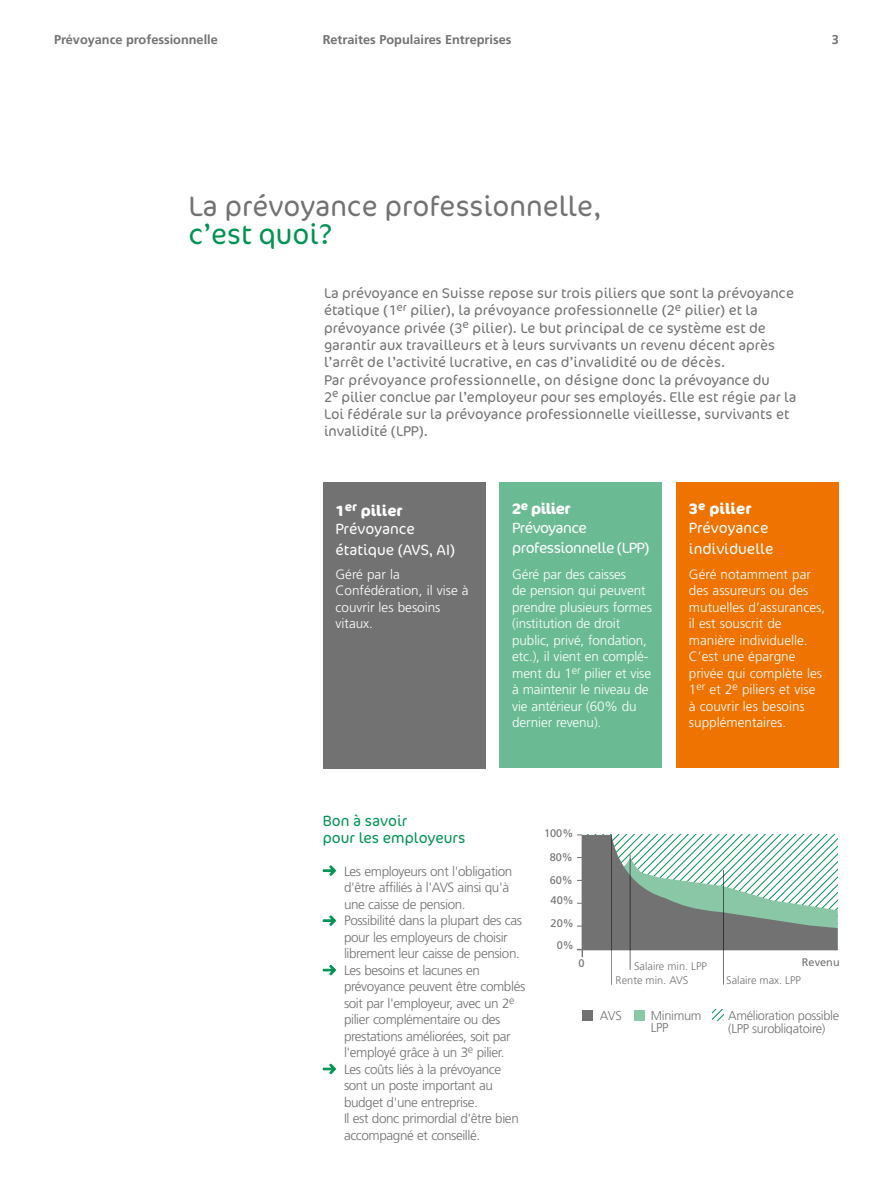
<style>
.page{position:relative;width:893px;height:1191px;background:#fff}
.page>*{position:absolute;margin:0;border:0;box-sizing:border-box;transform-origin:0 0}
.t1{font:300 28.5px "Cocon OT";color:#737272}
.t2{font:300 28.5px "Cocon OT";color:#009352}
.t3{font:300 15px/18.5px "Cocon OT";letter-spacing:-.005em;color:#fff}
.t4{font:300 15px/18.5px "Cocon OT";letter-spacing:-.035em;color:#fff}
.t5{font:300 15px/16.5px "Cocon OT";color:#009352}
.t6{font:300 14.25px/17.2px "Cocon OT";color:#737272}
.t7{font:300 13.5px/16.5px "Frutiger LT Std";letter-spacing:-.03em;color:#737272}
.t8{font:300 13.5px/16.5px "Frutiger LT Std";color:#fff}
.t9{font:700 12.75px "Frutiger LT Std";color:#737272}
.t10{font:300 12.75px/12.8px "Frutiger LT Std";letter-spacing:-.025em;color:#737272}
.t11{font:300 10.95px "Frutiger LT Std";color:#737272}
.t12{font:10.95px "Frutiger LT Std";color:#737272}
.s1{font-weight:700}
</style>
<div class="page">
<div style="left:323px;top:482px;width:162px;height:287px;background:#737272"></div>
<div style="left:499px;top:482px;width:163px;height:286px;background:#6abb93"></div>
<div style="left:676px;top:482px;width:163px;height:286px;background:#ee7300"></div>
<svg style="left:577px;top:834px;width:261px;height:115px"></svg>
<hr style="left:582px;top:835px;width:1px;height:122px;background:#737272">
<hr style="left:577px;top:949px;width:261px;height:1px;background:#737272">
<hr style="left:611px;top:835px;width:1px;height:149px;background:#737272">
<hr style="left:630px;top:854px;width:1px;height:116px;background:#737272">
<hr style="left:723px;top:870px;width:1px;height:114px;background:#737272">
<div style="left:634px;top:1009px;width:10px;height:11px;background:#8ac7a6"></div>
<div style="left:583px;top:1009px;width:10px;height:11px;background:#737272"></div>
<svg style="left:713px;top:1009px;width:10px;height:11px"></svg>
<svg style="left:322px;top:865px;width:14px;height:11px"></svg>
<svg style="left:322px;top:915px;width:14px;height:10px"></svg>
<svg style="left:322px;top:965px;width:14px;height:10px"></svg>
<svg style="left:322px;top:1063px;width:14px;height:11px"></svg>
<p class="t9" style="left:54px;top:32px;width:165px">Prévoyance professionnelle</p>
<p class="t9" style="left:323px;top:32px;width:190px">Retraites Populaires Entreprises</p>
<p class="t9" style="left:832px;top:32px;width:9px">3</p>
<h1 class="t1" style="left:188px;top:189px;width:414px">La prévoyance professionnelle,</h1>
<h1 class="t2" style="left:188px;top:218px;width:145px">c’est quoi?</h1>
<p class="t6" style="left:324px;top:285px;width:474px">La prévoyance en Suisse repose sur trois piliers que sont la prévoyance étatique (1<sup>er</sup> pilier), la prévoyance professionnelle (2<sup>e</sup> pilier) et la prévoyance privée (3<sup>e</sup> pilier). Le but principal de ce système est de garantir aux travailleurs et à leurs survivants un revenu décent après l’arrêt de l’activité lucrative, en cas d’invalidité ou de décès.<br>Par prévoyance professionnelle, on désigne donc la prévoyance du<br>2<sup>e</sup> pilier conclue par l’employeur pour ses employés. Elle est régie par la Loi fédérale sur la prévoyance professionnelle vieillesse, survivants et invalidité (LPP).</p>
<p class="t3" style="left:335px;top:502px;width:81px"><span class="s1">1</span><sup>er</sup> <span class="s1">pilier<br></span>Prévoyance</p>
<p class="t3" style="left:335px;top:541px;width:121px">étatique (AVS, AI)</p>
<p class="t8" style="left:335px;top:566px;width:135px">Géré par la<br>Confédération, il vise à couvrir les besoins vitaux.</p>
<p class="t4" style="left:512px;top:500px;width:76px"><span class="s1">2</span><sup>e</sup> <span class="s1">pilier<br></span>Prévoyance</p>
<p class="t4" style="left:512px;top:539px;width:139px">professionnelle (LPP)</p>
<p class="t8" style="left:512px;top:566px;width:141px">Géré par des caisses<br>de pension qui peuvent prendre plusieurs formes (institution de droit public, privé, fondation, etc.), il vient en complé&shy;ment du 1<sup>er</sup> pilier et vise à maintenir le niveau de vie antérieur (60% du dernier revenu).</p>
<p class="t3" style="left:689px;top:500px;width:81px"><span class="s1">3</span><sup>e</sup> <span class="s1">pilier<br></span>Prévoyance</p>
<p class="t3" style="left:689px;top:539px;width:86px">individuelle</p>
<p class="t8" style="left:689px;top:566px;width:138px">Géré notamment par des assureurs ou des mutuelles d’assurances, il est souscrit de manière individuelle.<br>C’est une épargne privée qui complète les<br>1<sup>er</sup> et 2<sup>e</sup> piliers et vise à couvrir les besoins supplémentaires.</p>
<p class="t5" style="left:323px;top:813px;width:144px">Bon à savoir<br>pour les employeurs</p>
<p class="t7" style="left:344px;top:863px;width:183px">Les employeurs ont l'obligation d'être affiliés à l'AVS ainsi qu'à une caisse de pension.<br>Possibilité dans la plupart des cas pour les employeurs de choisir librement leur caisse de pension.<br>Les besoins et lacunes en prévoyance peuvent être comblés soit par l'employeur, avec un 2<sup>e </sup>pilier complémentaire ou des prestations améliorées, soit par l'employé grâce à un 3<sup>e</sup> pilier.<br>Les coûts liés à la prévoyance sont un poste important au budget d'une entreprise.<br>Il est donc primordial d'être bien accompagné et conseillé.</p>
<p class="t12" style="left:544px;top:827px;width:31px">100%</p>
<p class="t12" style="left:550px;top:851px;width:25px">80%</p>
<p class="t12" style="left:550px;top:873px;width:25px">60%</p>
<p class="t12" style="left:551px;top:894px;width:25px">40%</p>
<p class="t12" style="left:551px;top:916px;width:25px">20%</p>
<p class="t12" style="left:557px;top:939px;width:19px">0%</p>
<p class="t12" style="left:578px;top:956px;width:8px">0</p>
<p class="t11" style="left:634px;top:959px;width:75px">Salaire min. LPP</p>
<p class="t12" style="left:802px;top:955px;width:39px">Revenu</p>
<p class="t11" style="left:616px;top:974px;width:74px">Rente min. AVS</p>
<p class="t11" style="left:726px;top:974px;width:76px">Salaire max. LPP</p>
<p class="t10" style="left:600px;top:1009px;width:24px">AVS</p>
<p class="t10" style="left:651px;top:1009px;width:52px">Minimum<br>LPP</p>
<p class="t10" style="left:728px;top:1009px;width:112px">Amélioration possible (LPP surobligatoire)</p>
</div>
